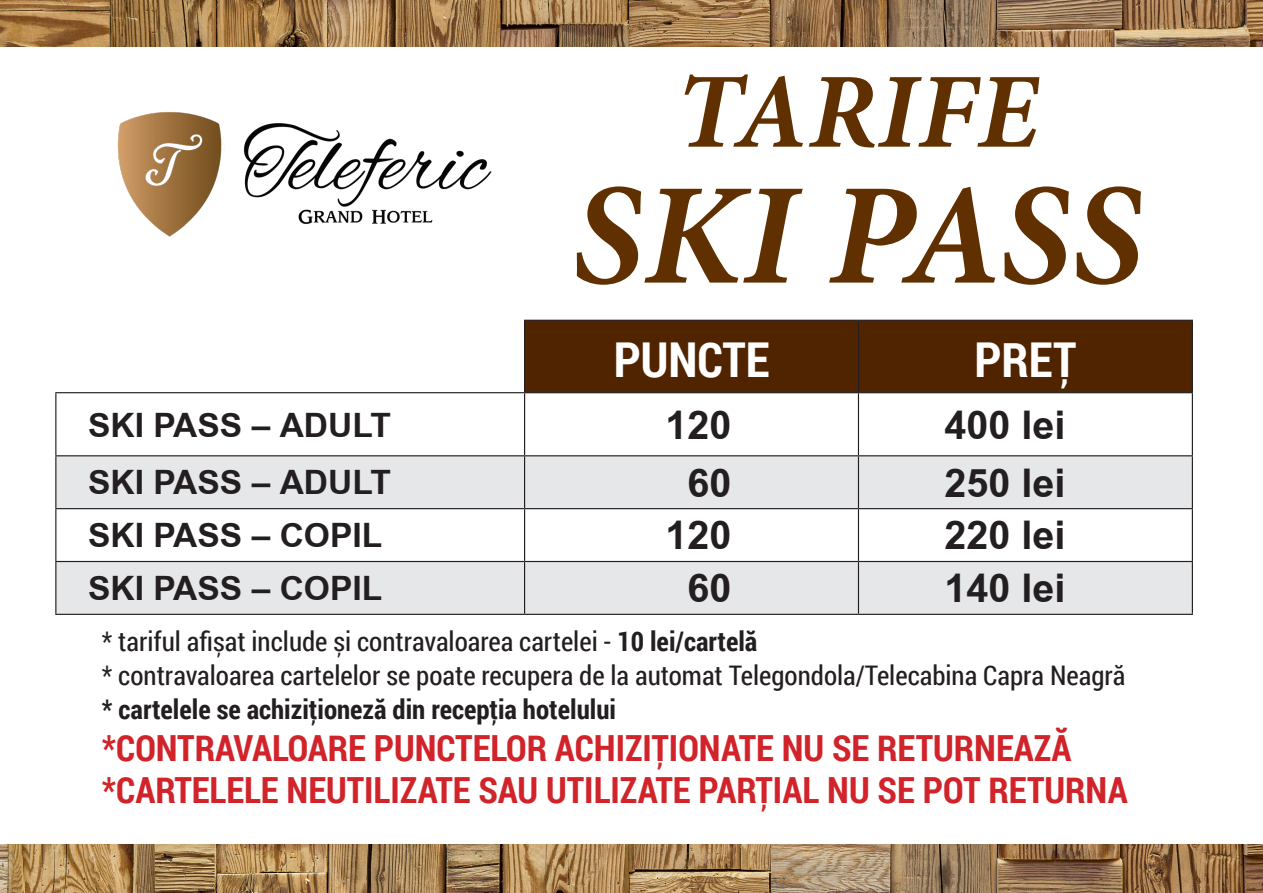
<style>
.page{position:relative;width:1263px;height:893px;background:#fff}
.page>*{position:absolute;margin:0;border:0;box-sizing:border-box;transform-origin:0 0}
.t1{font:italic 700 144.6px "Minion Pro";letter-spacing:.005em;color:#613000}
.t2{font:italic 700 107.1px "Minion Pro";letter-spacing:.01em;color:#613000}
.t3{font:700 48px "Roboto Condensed";color:#fff}
.t4{font:700 39.45px "Arial Digiscream";color:#231f20}
.t5{font:700 36px "Roboto Condensed";color:#d1232a}
.t6{font:700 33.6px "Arial Digiscream";color:#231f20}
.t7{font:27px "Roboto Condensed";color:#231f20}
.t8{font:700 27px "Roboto Condensed";color:#231f20}
.s1{font-weight:700}
</style>
<div class="page">
<img style="left:117px;top:112px;width:375px;height:125px">
<img style="left:0;top:0;width:1263px;height:47px">
<img style="left:0;top:845px;width:1263px;height:48px">
<div style="left:525px;top:321px;width:667px;height:71px;background:#512400"></div>
<svg style="left:56px;top:456px;width:1136px;height:158px;fill:#e6e7e9"></svg>
<hr style="left:524px;top:320px;width:334px;height:1px;background:#231f20">
<hr style="left:524px;top:321px;width:1px;height:71px;background:#231f20">
<hr style="left:858px;top:320px;width:335px;height:1px;background:#231f20">
<hr style="left:858px;top:321px;width:1px;height:71px;background:#231f20">
<hr style="left:1192px;top:321px;width:1px;height:71px;background:#231f20">
<hr style="left:55px;top:392px;width:470px;height:1px;background:#231f20">
<hr style="left:55px;top:393px;width:1px;height:62px;background:#231f20">
<hr style="left:525px;top:392px;width:333px;height:1px;background:#231f20">
<hr style="left:524px;top:393px;width:1px;height:62px;background:#231f20">
<hr style="left:858px;top:392px;width:335px;height:1px;background:#231f20">
<hr style="left:858px;top:393px;width:1px;height:62px;background:#231f20">
<hr style="left:1192px;top:393px;width:1px;height:62px;background:#231f20">
<hr style="left:55px;top:455px;width:470px;height:1px;background:#231f20">
<hr style="left:55px;top:456px;width:1px;height:52px;background:#231f20">
<hr style="left:525px;top:455px;width:333px;height:1px;background:#231f20">
<hr style="left:524px;top:456px;width:1px;height:52px;background:#231f20">
<hr style="left:858px;top:455px;width:335px;height:1px;background:#231f20">
<hr style="left:858px;top:456px;width:1px;height:52px;background:#231f20">
<hr style="left:1192px;top:456px;width:1px;height:52px;background:#231f20">
<hr style="left:55px;top:508px;width:470px;height:1px;background:#231f20">
<hr style="left:55px;top:509px;width:1px;height:52px;background:#231f20">
<hr style="left:525px;top:508px;width:333px;height:1px;background:#231f20">
<hr style="left:524px;top:509px;width:1px;height:52px;background:#231f20">
<hr style="left:858px;top:508px;width:335px;height:1px;background:#231f20">
<hr style="left:858px;top:509px;width:1px;height:52px;background:#231f20">
<hr style="left:1192px;top:509px;width:1px;height:52px;background:#231f20">
<hr style="left:55px;top:561px;width:470px;height:1px;background:#231f20">
<hr style="left:55px;top:562px;width:1px;height:52px;background:#231f20">
<hr style="left:525px;top:561px;width:333px;height:1px;background:#231f20">
<hr style="left:524px;top:562px;width:1px;height:52px;background:#231f20">
<hr style="left:858px;top:561px;width:335px;height:1px;background:#231f20">
<hr style="left:858px;top:562px;width:1px;height:52px;background:#231f20">
<hr style="left:1192px;top:562px;width:1px;height:52px;background:#231f20">
<hr style="left:55px;top:614px;width:470px;height:1px;background:#231f20">
<hr style="left:525px;top:614px;width:333px;height:1px;background:#231f20">
<hr style="left:858px;top:614px;width:335px;height:1px;background:#231f20">
<p class="t2" style="left:675px;top:36px;width:364px">TARIFE</p>
<p class="t1" style="left:572px;top:133px;width:572px">SKI PASS</p>
<h3 class="t3" style="left:614px;top:326px;width:157px">PUNCTE</h3>
<h3 class="t3" style="left:974px;top:326px;width:103px">PREŢ</h3>
<p class="t6" style="left:88px;top:401px;width:304px">SKI PASS – ADULT</p>
<h3 class="t4" style="left:666px;top:397px;width:67px">120</h3>
<h3 class="t4" style="left:944px;top:397px;width:122px">400 lei</h3>
<p class="t6" style="left:88px;top:459px;width:304px">SKI PASS – ADULT</p>
<h3 class="t4" style="left:687px;top:455px;width:45px">60</h3>
<h3 class="t4" style="left:944px;top:455px;width:122px">250 lei</h3>
<p class="t6" style="left:88px;top:512px;width:296px">SKI PASS – COPIL</p>
<h3 class="t4" style="left:665px;top:508px;width:67px">120</h3>
<h3 class="t4" style="left:944px;top:508px;width:122px">220 lei</h3>
<p class="t6" style="left:88px;top:565px;width:296px">SKI PASS – COPIL</p>
<h3 class="t4" style="left:687px;top:561px;width:45px">60</h3>
<h3 class="t4" style="left:944px;top:561px;width:122px">140 lei</h3>
<p class="t7" style="left:102px;top:622px;width:657px">* tariful afișat include și contravaloarea cartelei - <span class="s1">10 lei/cartelă</span></p>
<p class="t7" style="left:102px;top:656px;width:1025px">* contravaloarea cartelelor se poate recupera de la automat Telegondola/Telecabina Capra Neagră</p>
<p class="t8" style="left:102px;top:690px;width:516px">* cartelele se achiziţioneză din recepţia hotelului</p>
<p class="t5" style="left:102px;top:723px;width:971px">*CONTRAVALOARE PUNCTELOR ACHIZIŢIONATE NU SE RETURNEAZĂ</p>
<p class="t5" style="left:102px;top:765px;width:1027px">*CARTELELE NEUTILIZATE SAU UTILIZATE PARŢIAL NU SE POT RETURNA</p>
</div>
